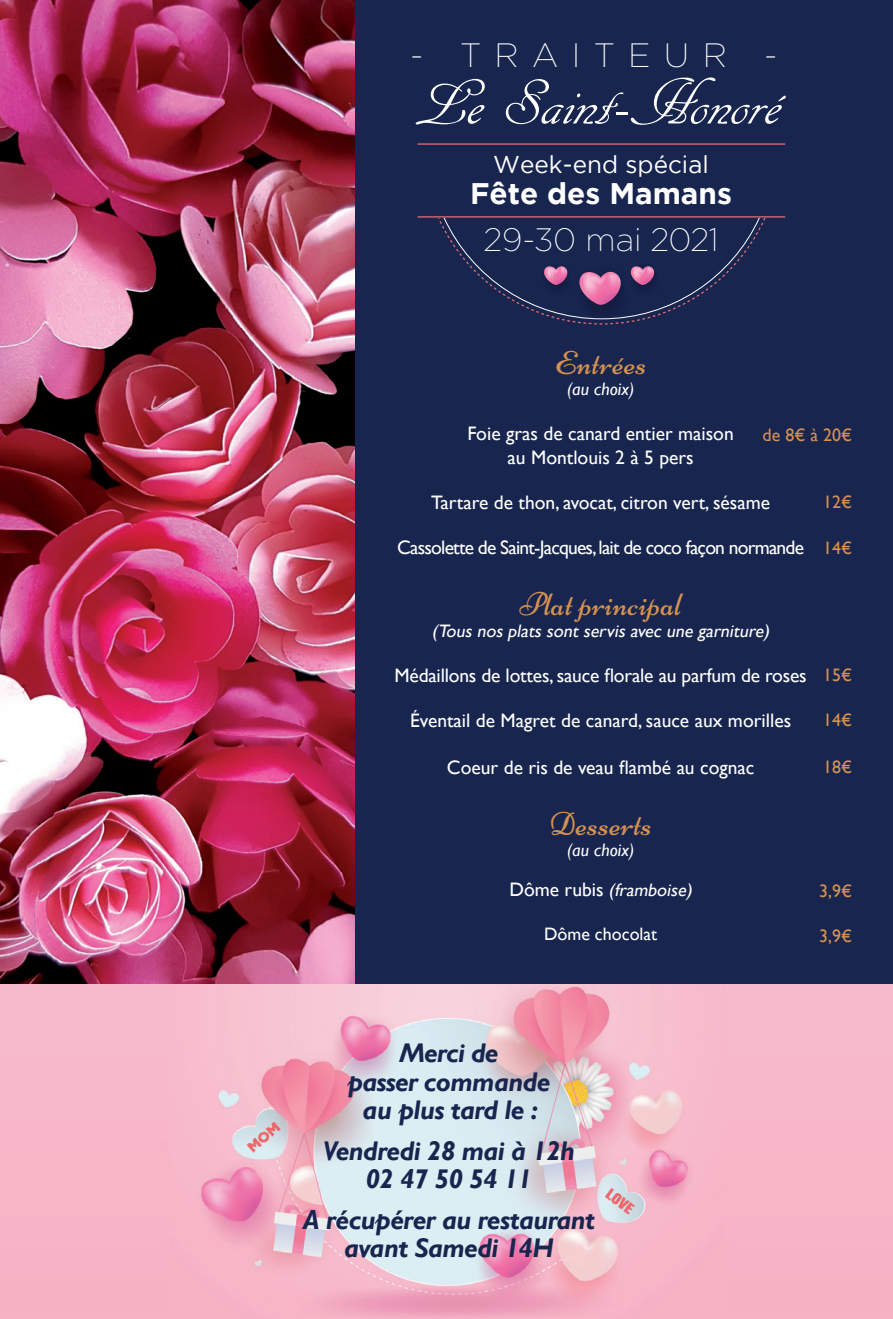
<style>
.page{position:relative;width:893px;height:1319px;background:#fff}
.page>*{position:absolute;margin:0;border:0;box-sizing:border-box;transform-origin:0 0}
.t1{font:67.5px "ARDECODE";color:#fff}
.t2{font:200 33.75px "Gotham";letter-spacing:.4em;color:#fff}
.t3{font:33px "Niconne";letter-spacing:.01em;color:#d59150}
.t4{font:200 32.4px "Gotham";color:#fff}
.t5{font:700 29.7px "Gotham";color:#fff}
.t6{font:italic 700 27px/28.5px "Gill Sans";letter-spacing:-.02em;color:#17254f;text-align:center}
.t7{font:24.3px "Gotham";color:#fff}
.t8{font:19.5px/23.4px "Gill Sans";color:#fff;text-align:center}
.t9{font:19.5px "Gill Sans";letter-spacing:-.04em;color:#fff}
.t10{font:italic 18px "Gill Sans";color:#fff}
.t11{font:18px "Gill Sans";color:#d59150}
.t12{font:italic 18px "Gill Sans";color:#fff}
.t13{font:18px "Gill Sans";color:#fff}
.s1{font-style:normal;font-size:19.5px}
</style>
<div class="page">
<img style="left:0;top:0;width:355px;height:983px">
<div style="left:355px;top:0;width:538px;height:1318px;background:#17254f"></div>
<svg style="left:437px;top:217px;width:330px;height:108px"></svg>
<hr style="left:417px;top:143px;width:368px;height:2px;background:#da6a6f">
<hr style="left:417px;top:216px;width:368px;height:1px;background:#da6a6f">
<img style="left:0;top:983px;width:893px;height:335px">
<h2 class="t2" style="left:410px;top:37px;width:369px">- TRAITEUR -</h2>
<h1 class="t1" style="left:415px;top:64px;width:367px">Le Saint-Honoré</h1>
<p class="t7" style="left:493px;top:150px;width:217px">Week-end spécial</p>
<h3 class="t5" style="left:470px;top:176px;width:263px">Fête des Mamans</h3>
<h3 class="t4" style="left:483px;top:222px;width:237px">29-30 mai 2021</h3>
<h3 class="t3" style="left:555px;top:343px;width:93px">Entrées</h3>
<p class="t12" style="left:567px;top:378px;width:69px">(au choix)</p>
<p class="t8" style="left:467px;top:422px;width:268px">Foie gras de canard entier maison au Montlouis 2 à 5 pers</p>
<p class="t8" style="left:431px;top:491px;width:340px">Tartare de thon, avocat, citron vert, sésame</p>
<p class="t9" style="left:397px;top:536px;width:408px">Cassolette de Saint-Jacques, lait de coco façon normande</p>
<h3 class="t3" style="left:520px;top:584px;width:163px">Plat principal</h3>
<p class="t10" style="left:432px;top:620px;width:343px">(Tous nos plats sont servis avec une garniture)</p>
<p class="t8" style="left:395px;top:663px;width:414px">Médaillons de lottes, sauce florale au parfum de roses</p>
<p class="t8" style="left:410px;top:708px;width:382px">éventail de Magret de canard, sauce aux morilles</p>
<p class="t8" style="left:447px;top:755px;width:309px">Coeur de ris de veau flambé au cognac</p>
<h3 class="t3" style="left:549px;top:804px;width:104px">Desserts</h3>
<p class="t12" style="left:567px;top:839px;width:69px">(au choix)</p>
<p class="t10" style="left:509px;top:879px;width:188px"><span class="s1">Dôme rubis</span> (framboise)</p>
<p class="t13" style="left:544px;top:922px;width:115px">Dôme chocolat</p>
<p class="t11" style="left:763px;top:424px;width:91px">de 8€ à 20€</p>
<p class="t11" style="left:823px;top:491px;width:30px">12€</p>
<p class="t11" style="left:823px;top:537px;width:30px">14€</p>
<p class="t11" style="left:823px;top:664px;width:30px">15€</p>
<p class="t11" style="left:823px;top:709px;width:30px">14€</p>
<p class="t11" style="left:823px;top:756px;width:30px">18€</p>
<p class="t11" style="left:819px;top:880px;width:34px">3,9€</p>
<p class="t11" style="left:819px;top:925px;width:34px">3,9€</p>
<h3 class="t6" style="left:347px;top:1039px;width:205px">Merci de<br>passer commande au plus tard le :</h3>
<h3 class="t6" style="left:323px;top:1136px;width:254px">Vendredi 28 mai à 12h<br>02 47 50 54 11</h3>
<h3 class="t6" style="left:303px;top:1205px;width:294px">A récupérer au restaurant avant Samedi 14H</h3>
</div>
